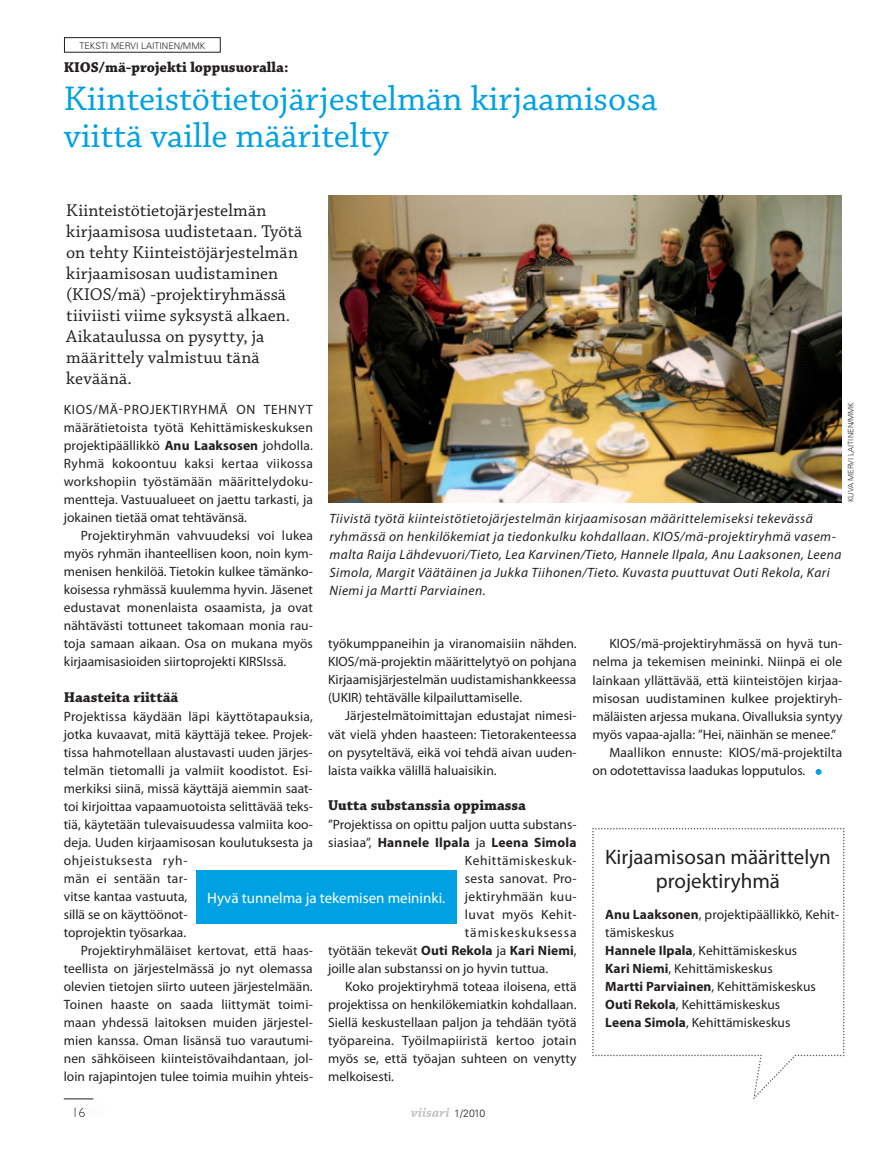
<style>
.page{position:relative;width:893px;height:1149px;background:#fff}
.page>*{position:absolute;margin:0;border:0;box-sizing:border-box;transform-origin:0 0}
.t1{font:36px/37.5px "Chaparral Pro";color:#00a1e3}
.t2{font:21px/24px "Myriad Pro";color:#231f20;text-align:center}
.t3{font:18px/21px "Chaparral Pro";letter-spacing:.01em;color:#231f20}
.t4{font:700 15px "Chaparral Pro";color:#231f20}
.t5{font:15px "Myriad Pro";color:#fff}
.t6{font:13.5px/18px "Myriad Pro";letter-spacing:.005em;color:#231f20;text-align:justify}
.t7{font:italic 13.5px/18px "Myriad Pro";letter-spacing:.035em;color:#231f20}
.t8{font:700 13.5px "Myriad Pro";letter-spacing:.02em;color:#231f20}
.t9{font:13.5px "Myriad Pro";letter-spacing:.04em;color:#231f20}
.t10{font:13.5px "Myriad Pro";letter-spacing:.025em;color:#231f20}
.t11{font:13.5px "Myriad Pro";letter-spacing:.065em;color:#231f20}
.t12{font:13.5px "Myriad Pro";letter-spacing:.03em;color:#231f20}
.t13{font:300 10.5px "Univers";color:#231f20}
.t14{font:300 9px "Univers";color:#231f20}
.t15{font:300 7.5px "Univers";color:#231f20}
.s1{font-weight:700}
.s2{font-weight:400}
</style>
<div class="page">
<img style="left:66px;top:1099px;width:28px;height:18px">
<svg style="left:75px;top:1107px;width:13px;height:10px"></svg>
<svg style="left:64px;top:1098px;width:29px;height:1px"></svg>
<svg style="left:411px;top:1107px;width:38px;height:9px"></svg>
<div style="left:64px;top:37px;width:156px;height:15px;border:1px solid #231f20"></div>
<div style="left:196px;top:870px;width:260px;height:53px;background:#00a1e3"></div>
<img style="left:329px;top:196px;width:513px;height:306px">
<svg style="left:592px;top:828px;width:252px;height:270px"></svg>
<svg style="left:816px;top:768px;width:5px;height:6px"></svg>
<p class="t14" style="left:79px;top:40px;width:127px">TEKSTI MERVI LAITINEN/MMK</p>
<p class="t4" style="left:64px;top:58px;width:226px">KIOS/mä-projekti loppusuoralla:</p>
<h1 class="t1" style="left:64px;top:81px;width:595px">Kiinteistötietojärjestelmän kirjaamisosa viittä vaille määritelty</h1>
<p class="t3" style="left:66px;top:201px;width:237px">Kiinteistötietojärjestelmän kirjaamisosa uudistetaan. Työtä on tehty Kiinteistöjärjestelmän kirjaamisosan uudistaminen (KIOS/mä) -projektiryhmässä tiiviisti viime syksystä alkaen.<br>Aikataulussa on pysytty, ja määrittely valmistuu tänä keväänä.</p>
<p class="t15" style="left:846px;top:502px;width:102px;rotate:-90deg">KUVA MERVI LAITINEN/MMK</p>
<p class="t6" style="left:64px;top:400px;width:251px">KIOS/MÄ-PROJEKTIRYHMÄ ON TEHNYT määrätietoista työtä Kehittämiskeskuksen projektipäällikkö <span class="s1">Anu Laaksosen</span> johdolla.<br>Ryhmä kokoontuu kaksi kertaa viikossa workshopiin työstämään määrittelydoku&shy;mentteja. Vastuualueet on jaettu tarkasti, ja jokainen tietää omat tehtävänsä.</p>
<p class="t6" style="left:64px;top:526px;width:251px;text-indent:17px">Projektiryhmän vahvuudeksi voi lukea myös ryhmän ihanteellisen koon, noin kym&shy;menisen henkilöä. Tietokin kulkee tämänko&shy;koisessa ryhmässä kuulemma hyvin. Jäsenet edustavat monenlaista osaamista, ja ovat nähtävästi tottuneet takomaan monia rau&shy;toja samaan aikaan. Osa on mukana myös kirjaamisasioiden siirtoprojekti KIRSIssä.</p>
<p class="t4" style="left:64px;top:687px;width:116px">Haasteita riittää</p>
<p class="t6" style="left:64px;top:706px;width:251px;text-align:left">Projektissa käydään läpi käyttötapauksia, jotka kuvaavat, mitä käyttäjä tekee. Projek&shy;tissa hahmotellaan alustavasti uuden järjes&shy;telmän tietomalli ja valmiit koodistot. Esi&shy;merkiksi siinä, missä käyttäjä aiemmin saat&shy;toi kirjoittaa vapaamuotoista selittävää teks&shy;tiä, käytetään tulevaisuudessa valmiita koo&shy;deja. Uuden kirjaamisosan koulutuksesta ja ohjeistuksesta ryh-<br>män ei sentään tar-<br>vitse kantaa vastuuta,<br>sillä se on käyttöönot-<br>toprojektin työsarkaa.</p>
<p class="t6" style="left:64px;top:940px;width:251px;text-indent:17px">Projektiryhmäläiset kertovat, että haas&shy;teellista on järjestelmässä jo nyt olemassa olevien tietojen siirto uuteen järjestelmään.<br>Toinen haaste on saada liittymät toimi&shy;maan yhdessä laitoksen muiden järjestel&shy;mien kanssa. Oman lisänsä tuo varautumi&shy;nen sähköiseen kiinteistövaihdantaan, jol&shy;loin rajapintojen tulee toimia muihin yhteis-</p>
<p class="t7" style="left:329px;top:509px;width:513px">Tiivistä työtä kiinteistötietojärjestelmän kirjaamisosan määrittelemiseksi tekevässä ryhmässä on henkilökemiat ja tiedonkulku kohdallaan. KIOS/mä-projektiryhmä vasem&shy;malta Raija Lähdevuori/Tieto, Lea Karvinen/Tieto, Hannele Ilpala, Anu Laaksonen, Leena Simola, Margit Väätäinen ja Jukka Tiihonen/Tieto. Kuvasta puuttuvat Outi Rekola, Kari Niemi ja Martti Parviainen.</p>
<p class="t6" style="left:328px;top:634px;width:250px">työkumppaneihin ja viranomaisiin nähden.<br>KIOS/mä-projektin määrittelytyö on pohjana Kirjaamisjärjestelmän uudistamishankkeessa (UKIR) tehtävälle kilpailuttamiselle.</p>
<p class="t6" style="left:328px;top:706px;width:250px;text-indent:17px">Järjestelmätoimittajan edustajat nimesi&shy;vät vielä yhden haasteen: Tietorakenteessa on pysyteltävä, eikä voi tehdä aivan uuden&shy;laista vaikka välillä haluaisikin.</p>
<p class="t4" style="left:328px;top:795px;width:199px">Uutta substanssia oppimassa</p>
<p class="t6" style="left:328px;top:814px;width:250px">”Projektissa on opittu paljon uutta substans-</p>
<p class="t8" style="left:328px;top:833px;width:250px"><span class="s2">siasiaa”,</span> Hannele Ilpala <span class="s2">ja</span> Leena Simola</p>
<p class="t9" style="left:465px;top:851px;width:113px">Kehittämiskeskuk-</p>
<p class="t6" style="left:465px;top:868px;width:113px">sesta sanovat. Pro-</p>
<p class="t10" style="left:465px;top:887px;width:113px">jektiryhmään kuu-</p>
<p class="t12" style="left:465px;top:905px;width:113px">luvat myös Kehit-</p>
<p class="t11" style="left:465px;top:923px;width:113px">tämiskeskuksessa</p>
<p class="t8" style="left:328px;top:941px;width:250px"><span class="s2">työtään tekevät</span> Outi Rekola <span class="s2">ja</span> Kari Niemi<span class="s2">,</span></p>
<p class="t6" style="left:328px;top:958px;width:222px">joille alan substanssi on jo hyvin tuttua.</p>
<p class="t6" style="left:345px;top:976px;width:233px">Koko projektiryhmä toteaa iloisena, että</p>
<p class="t6" style="left:328px;top:994px;width:250px">projektissa on henkilökemiatkin kohdallaan.</p>
<p class="t6" style="left:328px;top:1012px;width:250px">Siellä keskustellaan paljon ja tehdään työtä</p>
<p class="t6" style="left:328px;top:1030px;width:250px">työpareina. Työilmapiiristä kertoo jotain</p>
<p class="t6" style="left:328px;top:1048px;width:250px">myös se, että työajan suhteen on venytty</p>
<p class="t6" style="left:328px;top:1066px;width:67px">melkoisesti.</p>
<p class="t6" style="left:609px;top:634px;width:234px">KIOS/mä-projektiryhmässä on hyvä tun-</p>
<p class="t6" style="left:592px;top:652px;width:251px">nelma ja tekemisen meininki. Niinpä ei ole</p>
<p class="t6" style="left:592px;top:670px;width:251px">lainkaan yllättävää, että kiinteistöjen kirjaa-</p>
<p class="t6" style="left:592px;top:688px;width:251px">misosan uudistaminen kulkee projektiryh-</p>
<p class="t6" style="left:592px;top:706px;width:251px">mäläisten arjessa mukana. Oivalluksia syntyy</p>
<p class="t6" style="left:592px;top:724px;width:245px">myös vapaa-ajalla: ”Hei, näinhän se menee.”</p>
<p class="t6" style="left:609px;top:742px;width:234px">Maallikon ennuste: KIOS/mä-projektilta</p>
<p class="t6" style="left:592px;top:760px;width:214px">on odotettavissa laadukas lopputulos.</p>
<h2 class="t2" style="left:605px;top:844px;width:227px">Kirjaamisosan määrittelyn projektiryhmä</h2>
<p class="t6" style="left:605px;top:904px;width:235px;text-align:left"><span class="s1">Anu Laaksonen</span>, projektipäällikkö, Kehit&shy;tämiskeskus<br><span class="s1">Hannele Ilpala</span>, Kehittämiskeskus<br><span class="s1">Kari Niemi</span>, Kehittämiskeskus<br><span class="s1">Martti Parviainen</span>, Kehittämiskeskus<br><span class="s1">Outi Rekola</span>, Kehittämiskeskus<br><span class="s1">Leena Simola</span>, Kehittämiskeskus</p>
<p class="t5" style="left:207px;top:888px;width:240px">Hyvä tunnelma ja tekemisen meininki.</p>
<p class="t13" style="left:454px;top:1106px;width:33px">1/2010</p>
</div>
